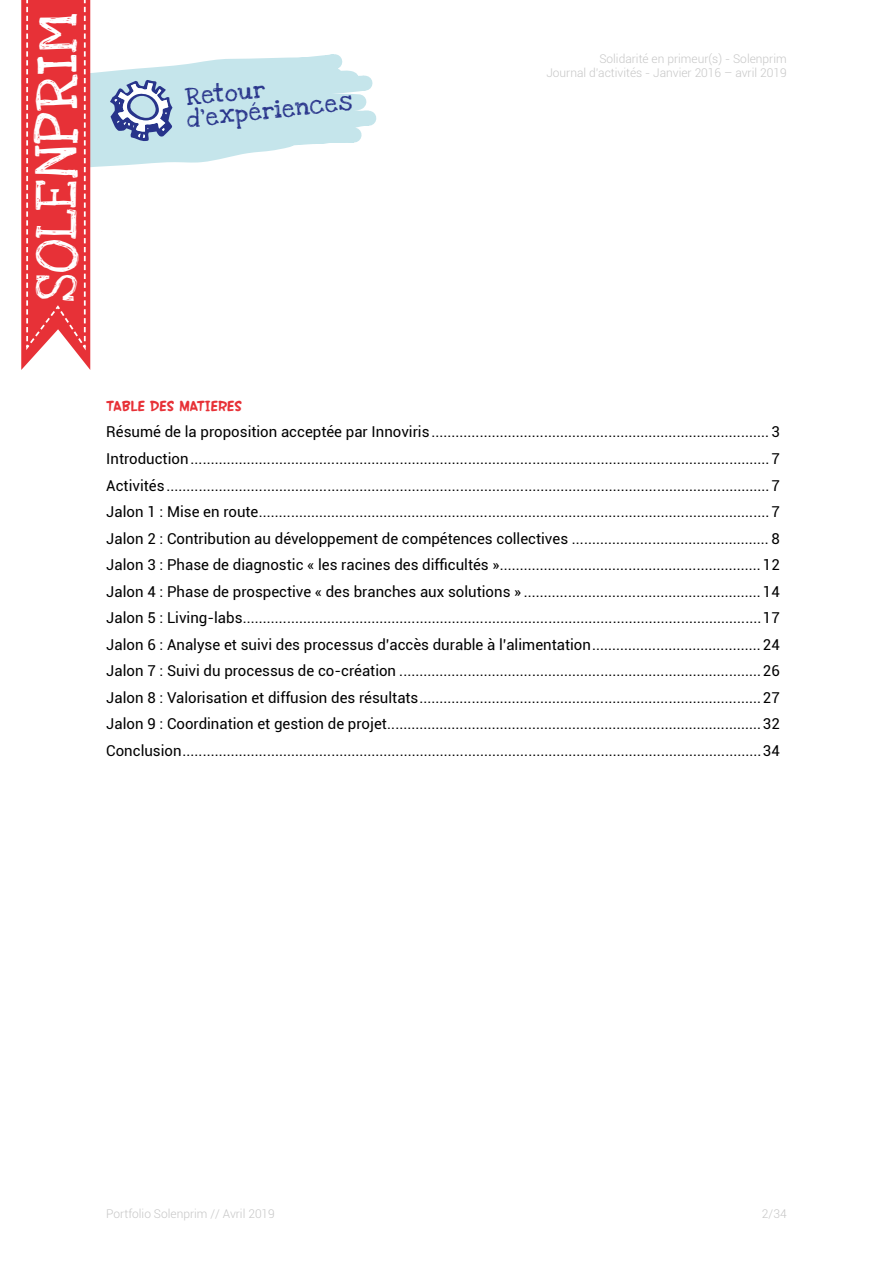
<style>
.page{position:relative;width:893px;height:1263px;background:#fff}
.page>*{position:absolute;margin:0;border:0;box-sizing:border-box;transform-origin:0 0}
.Titre_H2{font:43.2px "Love Ya Like A Sister";letter-spacing:.02em;color:#fff}
.Titre_h1{font:18px/21.6px "Love Ya Like A Sister";color:#28348b}
.Manuscrit{font:15px "Roboto";color:#000}
.Manuscrit-2{font:700 15px "SF Wonder Comic";color:#e73137}
.t1{font:300 12px/14.4px "Roboto";color:#c6c6c6;text-align:right}
</style>
<div class="page">
<svg style="left:90px;top:46px;width:287px;height:127px"></svg>
<svg style="left:110px;top:80px;width:62px;height:61px"></svg>
<svg style="left:21px;top:0;width:69px;height:370px;background:#e9494e"></svg>
<p class="Titre_H2" style="left:21px;top:302px;width:290px;rotate:-90deg">SOLENPRIM</p>
<p class="Titre_h1" style="left:184px;top:87px;width:167px;rotate:-6deg">Retour d’expériences</p>
<p class="t1" style="left:546px;top:51px;width:242px">Solidarité en primeur(s) - Solenprim<br>Journal d’activités - Janvier 2016 – avril 2019</p>
<p class="Manuscrit-2" style="left:106px;top:396px;width:137px">TABLE DES MATIERES</p>
<p class="Manuscrit" style="left:106px;top:422px;width:675px">Résumé de la proposition acceptée par Innoviris.................................................................................... 3</p>
<p class="Manuscrit" style="left:106px;top:448px;width:675px">Introduction................................................................................................................................................7</p>
<p class="Manuscrit" style="left:106px;top:475px;width:675px">Activités ......................................................................................................................................................7</p>
<p class="Manuscrit" style="left:106px;top:501px;width:675px">Jalon 1 : Mise en route...............................................................................................................................7</p>
<p class="Manuscrit" style="left:106px;top:528px;width:675px">Jalon 2 : Contribution au développement de compétences collectives ................................................. 8</p>
<p class="Manuscrit" style="left:106px;top:554px;width:675px">Jalon 3 : Phase de diagnostic « les racines des difficultés ».................................................................12</p>
<p class="Manuscrit" style="left:106px;top:581px;width:675px">Jalon 4 : Phase de prospective « des branches aux solutions » ...........................................................14</p>
<p class="Manuscrit" style="left:106px;top:607px;width:675px">Jalon 5 : Living-labs.................................................................................................................................17</p>
<p class="Manuscrit" style="left:106px;top:634px;width:675px">Jalon 6 : Analyse et suivi des processus d’accès durable à l’alimentation.......................................... 24</p>
<p class="Manuscrit" style="left:106px;top:660px;width:675px">Jalon 7 : Suivi du processus de co-création ..........................................................................................26</p>
<p class="Manuscrit" style="left:106px;top:687px;width:675px">Jalon 8 : Valorisation et diffusion des résultats.....................................................................................27</p>
<p class="Manuscrit" style="left:106px;top:713px;width:675px">Jalon 9 : Coordination et gestion de projet.............................................................................................32</p>
<p class="Manuscrit" style="left:106px;top:740px;width:675px">Conclusion................................................................................................................................................34</p>
<p class="t1" style="left:106px;top:1206px;width:170px">Portfolio Solenprim // Avril 2019</p>
<p class="t1" style="left:762px;top:1206px;width:26px">2/34</p>
</div>
